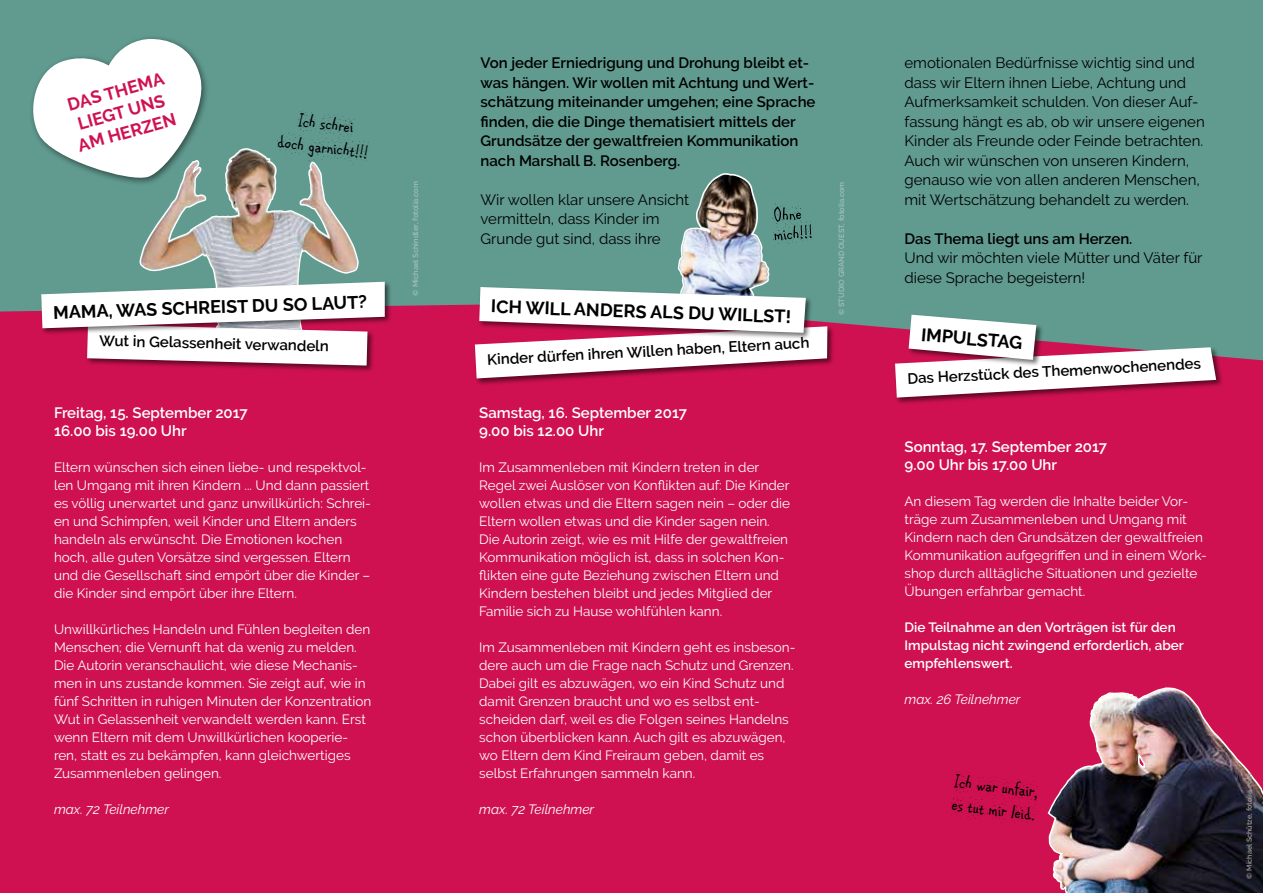
<style>
.page{position:relative;width:1263px;height:893px;background:#619b90}
.page>*{position:absolute;margin:0;border:0;box-sizing:border-box;transform-origin:0 0}
.t1{font:19.5px/23.4px "ARCARTER";color:#000;text-align:center}
.t2{font:700 18px "Raleway";color:#000}
.t3{font:700 17.55px/21px "Raleway";color:#cf1152;text-align:center}
.t4{font:15px/19.5px "Raleway";color:#000}
.t5{font:600 15px/19.5px "Raleway";color:#000}
.t6{font:600 15px/18px "Raleway";color:#fff}
.t7{font:13.5px/18px "Raleway";color:#fff}
.t8{font:600 13.5px/18px "Raleway";color:#fff}
.t9{font:italic 13.5px "Raleway";color:#fff}
.t10{font:600 7.5px "Raleway";color:#a1c1ba}
.t11{font:600 7.2px "Raleway";color:#9d9d9c}
</style>
<div class="page">
<div style="left:0;top:304px;width:1263px;height:589px;background:#cf1152"></div>
<img style="left:139px;top:148px;width:220px;height:132px">
<div style="left:85px;top:323px;width:290px;height:50px;background:#000;opacity:.55"></div>
<div style="left:893px;top:346px;width:330px;height:59px;background:#000;opacity:.55"></div>
<div style="left:29px;top:34px;width:181px;height:153px;background:#619b90"></div>
<svg style="left:32px;top:39px;width:175px;height:144px"></svg>
<div style="left:40px;top:280px;width:352px;height:56px;background:#000;opacity:.55"></div>
<svg style="left:41px;top:282px;width:344px;height:84px;background:#e3ccd4"></svg>
<div style="left:907px;top:313px;width:136px;height:54px;background:#619b90"></div>
<svg style="left:895px;top:315px;width:321px;height:83px"></svg>
<div style="left:473px;top:325px;width:362px;height:61px;background:#000;opacity:.55"></div>
<img style="left:1047px;top:687px;width:216px;height:206px">
<svg style="left:475px;top:173px;width:352px;height:205px"></svg>
<p class="t3" style="left:64px;top:96px;width:103px;rotate:-16deg">DAS THEMA<br>LIEGT UNS<br>AM HERZEN</p>
<h1 class="t1" style="left:282px;top:106px;width:93px;rotate:7deg">Ich schrei<br>doch garnicht!!!</h1>
<h2 class="t2" style="left:53px;top:302px;width:316px;rotate:-2deg">MAMA, WAS SCHREIST DU SO LAUT?</h2>
<p class="t5" style="left:100px;top:330px;width:231px;rotate:2deg">Wut in Gelassenheit verwandeln</p>
<p class="t6" style="left:54px;top:404px;width:195px">Freitag, 15. September 2017<br>16.00 bis 19.00 Uhr</p>
<p class="t7" style="left:54px;top:458px;width:318px">Eltern wünschen sich einen liebe- und respektvol&shy;len Umgang mit ihren Kindern ... Und dann passiert es völlig unerwartet und ganz unwillkürlich: Schrei&shy;en und Schimpfen, weil Kinder und Eltern anders handeln als erwünscht. Die Emotionen kochen hoch, alle guten Vorsätze sind vergessen. Eltern und die Gesellschaft sind empört über die Kinder – die Kinder sind empört über ihre Eltern.</p>
<p class="t7" style="left:54px;top:620px;width:319px">Unwillkürliches Handeln und Fühlen begleiten den Menschen; die Vernunft hat da wenig zu melden.<br>Die Autorin veranschaulicht, wie diese Mechanis&shy;men in uns zustande kommen. Sie zeigt auf, wie in fünf Schritten in ruhigen Minuten der Konzentration Wut in Gelassenheit verwandelt werden kann. Erst wenn Eltern mit dem Unwillkürlichen kooperie&shy;ren, statt es zu bekämpfen, kann gleichwertiges Zusammenleben gelingen.</p>
<p class="t9" style="left:54px;top:801px;width:117px">max. 72 Teilnehmer</p>
<p class="t10" style="left:411px;top:296px;width:116px;rotate:-90deg">© Michael Schindler, fotolia.com</p>
<p class="t5" style="left:480px;top:53px;width:336px">Von jeder Erniedrigung und Drohung bleibt et&shy;was hängen. Wir wollen mit Achtung und Wert&shy;schätzung miteinander umgehen; eine Sprache finden, die die Dinge thematisiert mittels der Grundsätze der gewaltfreien Kommunikation nach Marshall B. Rosenberg.</p>
<p class="t4" style="left:480px;top:190px;width:210px">Wir wollen klar unsere Ansicht vermitteln, dass Kinder im<br>Grunde gut sind, dass ihre</p>
<h2 class="t2" style="left:491px;top:296px;width:302px;rotate:2deg">ICH WILL ANDERS ALS DU WILLST!</h2>
<p class="t5" style="left:487px;top:350px;width:324px;rotate:-3deg">Kinder dürfen ihren Willen haben, Eltern auch</p>
<p class="t6" style="left:479px;top:404px;width:209px">Samstag, 16. September 2017<br>9.00 bis 12.00 Uhr</p>
<p class="t7" style="left:479px;top:458px;width:312px">Im Zusammenleben mit Kindern treten in der Regel zwei Auslöser von Konflikten auf: Die Kinder wollen etwas und die Eltern sagen nein – oder die Eltern wollen etwas und die Kinder sagen nein.<br>Die Autorin zeigt, wie es mit Hilfe der gewaltfreien Kommunikation möglich ist, dass in solchen Kon&shy;flikten eine gute Beziehung zwischen Eltern und Kindern bestehen bleibt und jedes Mitglied der Familie sich zu Hause wohlfühlen kann.</p>
<p class="t7" style="left:479px;top:638px;width:318px">Im Zusammenleben mit Kindern geht es insbeson&shy;dere auch um die Frage nach Schutz und Grenzen.<br>Dabei gilt es abzuwägen, wo ein Kind Schutz und damit Grenzen braucht und wo es selbst ent&shy;scheiden darf, weil es die Folgen seines Handelns schon überblicken kann. Auch gilt es abzuwägen, wo Eltern dem Kind Freiraum geben, damit es selbst Erfahrungen sammeln kann.</p>
<p class="t9" style="left:479px;top:801px;width:117px">max. 72 Teilnehmer</p>
<p class="t10" style="left:837px;top:315px;width:135px;rotate:-90deg">© STUDIO GRAND OUEST, fotolia.com</p>
<p class="t4" style="left:904px;top:53px;width:302px">emotionalen Bedürfnisse wichtig sind und dass wir Eltern ihnen Liebe, Achtung und Aufmerksamkeit schulden. Von dieser Auf&shy;fassung hängt es ab, ob wir unsere eigenen Kinder als Freunde oder Feinde betrachten.<br>Auch wir wünschen von unseren Kindern, genauso wie von allen anderen Menschen, mit Wertschätzung behandelt zu werden.</p>
<p class="t5" style="left:904px;top:229px;width:229px">Das Thema liegt uns am Herzen.</p>
<p class="t4" style="left:904px;top:248px;width:300px">Und wir möchten viele Mütter und Väter für diese Sprache begeistern!</p>
<h2 class="t2" style="left:922px;top:324px;width:103px;rotate:5deg">IMPULSTAG</h2>
<p class="t5" style="left:907px;top:369px;width:295px;rotate:-3deg">Das Herzstück des Themenwochenendes</p>
<p class="t6" style="left:904px;top:438px;width:204px">Sonntag, 17. September 2017<br>9.00 Uhr bis 17.00 Uhr</p>
<p class="t7" style="left:904px;top:492px;width:304px">An diesem Tag werden die Inhalte beider Vor&shy;träge zum Zusammenleben und Umgang mit Kindern nach den Grundsätzen der gewaltfreien Kommunikation aufgegriffen und in einem Work&shy;shop durch alltägliche Situationen und gezielte Übungen erfahrbar gemacht.</p>
<p class="t8" style="left:904px;top:618px;width:281px">Die Teilnahme an den Vorträgen ist für den<br>Impulstag nicht zwingend erforderlich, aber empfehlenswert.</p>
<p class="t9" style="left:904px;top:691px;width:118px">max. 26 Teilnehmer</p>
<h1 class="t1" style="left:956px;top:769px;width:86px;text-align:left;rotate:7deg">Ich war unfair, es tut mir leid.</h1>
<p class="t11" style="left:1245px;top:878px;width:107px;rotate:-90deg">© Michael Schütze, fotolia.com</p>
</div>
